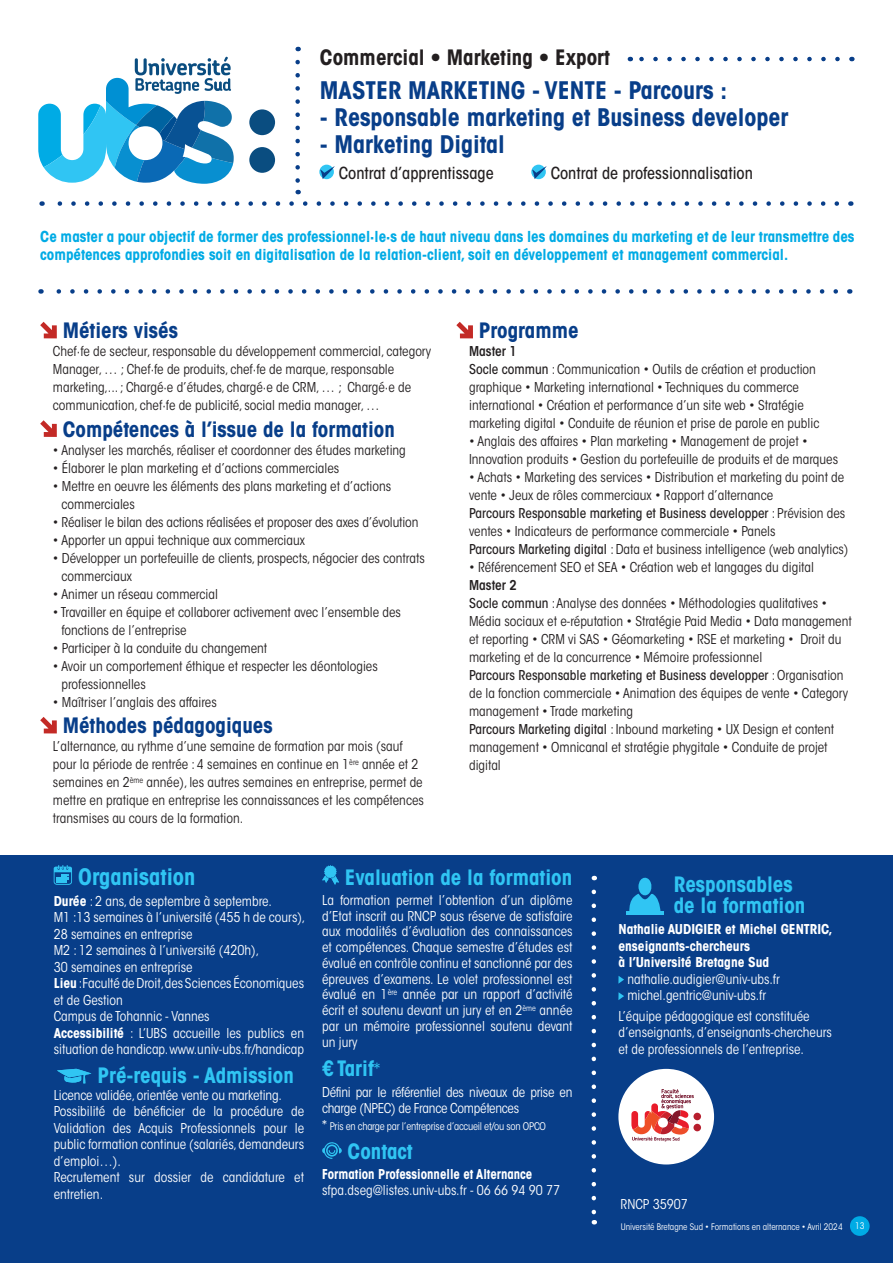
<style>
.page{position:relative;width:893px;height:1263px;background:#fff}
.page>*{position:absolute;margin:0;border:0;box-sizing:border-box;transform-origin:0 0}
.t1{font:700 condensed 24px "ITC Avant Garde Std";color:#083e89}
.t2{font:700 condensed 22.5px "ITC Avant Garde Std";color:#30c5f3}
.t3{font:700 condensed 21px/21px "ITC Avant Garde Std";color:#30c5f3}
.t4{font:700 condensed 21px "ITC Avant Garde Std";color:#083e89}
.t5{font:700 condensed 21px "ITC Avant Garde Std";color:#231f20}
.t6{font:500 condensed 16.5px "ITC Avant Garde Std";color:#231f20}
.t7{font:700 condensed 15px/18px "ITC Avant Garde Std";color:#00abe5}
.t8{font:condensed 13.5px/18px "ITC Avant Garde Std";color:#231f20}
.t9{font:condensed 13.5px/16.5px "ITC Avant Garde Std";color:#fff}
.t10{font:700 condensed 13.5px/16.5px "ITC Avant Garde Std";color:#fff}
.t11{font:condensed 13.5px/16.5px "ITC Avant Garde Std";letter-spacing:-.02em;color:#fff}
.t12{font:700 condensed 13.5px "ITC Avant Garde Std";color:#fff;scale:.95 1}
.t13{font:condensed 10.5px "ITC Avant Garde Std";letter-spacing:-.02em;color:#fff}
.t14{font:condensed 9px "ITC Avant Garde Std";color:#fff}
.s1{font-weight:600}
.s2{font-weight:500}
.s3{font-weight:700}
.s4{font-weight:400;font-size:18px}
.s5{font-size:13.5px}
</style>
<div class="page">
<div style="left:0;top:855px;width:893px;height:408px;background:#083e89"></div>
<div style="left:249px;top:109px;width:26px;height:26px;background:#0a4d80;border-radius:50%"></div>
<div style="left:249px;top:147px;width:26px;height:26px;background:#0a4d80;border-radius:50%"></div>
<svg style="left:38px;top:57px;width:196px;height:127px"></svg>
<svg style="left:295px;top:62px;width:5px;height:132px"></svg>
<svg style="left:592px;top:892px;width:4px;height:332px"></svg>
<svg style="left:42px;top:201px;width:795px;height:5px"></svg>
<svg style="left:629px;top:877px;width:32px;height:34px"></svg>
<hr style="left:626px;top:911px;width:38px;height:4px;background:#30c5f3">
<div style="left:850px;top:1216px;width:20px;height:20px;background:#00abe5;border-radius:50%"></div>
<svg style="left:54px;top:865px;width:18px;height:20px"></svg>
<svg style="left:57px;top:1069px;width:34px;height:14px"></svg>
<svg style="left:322px;top:865px;width:17px;height:20px"></svg>
<svg style="left:322px;top:1142px;width:20px;height:17px"></svg>
<svg style="left:40px;top:322px;width:17px;height:16px"></svg>
<svg style="left:40px;top:420px;width:17px;height:17px"></svg>
<svg style="left:40px;top:717px;width:17px;height:16px"></svg>
<svg style="left:456px;top:322px;width:17px;height:16px"></svg>
<svg style="left:320px;top:166px;width:15px;height:13px"></svg>
<svg style="left:532px;top:166px;width:15px;height:13px"></svg>
<svg style="left:618px;top:976px;width:6px;height:8px"></svg>
<svg style="left:618px;top:992px;width:6px;height:8px"></svg>
<svg style="left:41px;top:289px;width:795px;height:5px"></svg>
<svg style="left:639px;top:57px;width:198px;height:4px"></svg>
<div style="left:618px;top:1069px;width:96px;height:95px;background:#fff;border-radius:50%"></div>
<div style="left:693px;top:1113px;width:8px;height:7px;background:#b71f2e;border-radius:50%"></div>
<div style="left:693px;top:1124px;width:8px;height:7px;background:#b71f2e;border-radius:50%"></div>
<svg style="left:631px;top:1089px;width:63px;height:52px"></svg>
<h3 class="t5" style="left:320px;top:44px;width:292px">Commercial • Marketing • Export</h3>
<h1 class="t1" style="left:320px;top:75px;width:409px">MASTER MARKETING - VENTE - Parcours :</h1>
<h1 class="t1" style="left:320px;top:102px;width:470px">- Responsable marketing et Business developer</h1>
<h1 class="t1" style="left:320px;top:129px;width:186px">- Marketing Digital</h1>
<p class="t6" style="left:339px;top:163px;width:156px">Contrat d’apprentissage</p>
<p class="t6" style="left:551px;top:163px;width:204px">Contrat de professionnalisation</p>
<p class="t7" style="left:40px;top:227px;width:816px">Ce master a pour objectif de former des professionnel·le·s de haut niveau dans les domaines du marketing et de leur transmettre des compétences approfondies soit en digitalisation de la relation-client, soit en développement et management commercial.</p>
<h3 class="t4" style="left:63px;top:317px;width:117px">Métiers visés</h3>
<p class="t8" style="left:53px;top:343px;width:380px">Chef·fe de secteur, responsable du développement commercial, category Manager, … ; Chef·fe de produits, chef·fe de marque, responsable marketing,... ; Chargé·e d’études, chargé·e de CRM, … ; Chargé·e de communication, chef·fe de publicité, social media manager, …</p>
<h3 class="t4" style="left:63px;top:416px;width:334px">Compétences à l’issue de la formation</h3>
<p class="t8" style="left:53px;top:441px;width:354px">• Analyser les marchés, réaliser et coordonner des études marketing</p>
<p class="t8" style="left:53px;top:459px;width:288px">• Élaborer le plan marketing et d’actions commerciales</p>
<p class="t8" style="left:61px;top:477px;width:331px;text-indent:-9px">• Mettre en oeuvre les éléments des plans marketing et d’actions commerciales</p>
<p class="t8" style="left:53px;top:513px;width:367px">• Réaliser le bilan des actions réalisées et proposer des axes d’évolution</p>
<p class="t8" style="left:53px;top:531px;width:254px">• Apporter un appui technique aux commerciaux</p>
<p class="t8" style="left:61px;top:549px;width:365px;text-indent:-9px">• Développer un portefeuille de clients, prospects, négocier des contrats commerciaux</p>
<p class="t8" style="left:53px;top:585px;width:167px">• Animer un réseau commercial</p>
<p class="t8" style="left:61px;top:603px;width:341px;text-indent:-9px">• Travailler en équipe et collaborer activement avec l’ensemble des fonctions de l’entreprise</p>
<p class="t8" style="left:53px;top:639px;width:216px">• Participer à la conduite du changement</p>
<p class="t8" style="left:61px;top:657px;width:318px;text-indent:-9px">• Avoir un comportement éthique et respecter les déontologies professionnelles</p>
<p class="t8" style="left:53px;top:693px;width:165px">• Maîtriser l’anglais des affaires</p>
<h3 class="t4" style="left:63px;top:712px;width:212px">Méthodes pédagogiques</h3>
<p class="t8" style="left:53px;top:738px;width:372px">L’alternance, au rythme d’une semaine de formation par mois (sauf pour la période de rentrée : 4 semaines en continue en 1<sup>ère</sup> année et 2 semaines en 2<sup>ème</sup> année), les autres semaines en entreprise, permet de mettre en pratique en entreprise les connaissances et les compétences transmises au cours de la formation.</p>
<h3 class="t4" style="left:479px;top:317px;width:101px">Programme</h3>
<p class="t8" style="left:469px;top:343px;width:352px"><span class="s1">Master 1<br></span><span class="s2">Socle commun</span> : Communication • Outils de création et production graphique • Marketing international • Techniques du commerce international • Création et performance d’un site web • Stratégie marketing digital • Conduite de réunion et prise de parole en public</p>
<p class="t8" style="left:469px;top:433px;width:371px">• Anglais des affaires • Plan marketing • Management de projet •<br>Innovation produits • Gestion du portefeuille de produits et de marques</p>
<p class="t8" style="left:469px;top:469px;width:381px">• Achats • Marketing des services • Distribution et marketing du point de vente • Jeux de rôles commerciaux • Rapport d’alternance<br><span class="s2">Parcours Responsable marketing et Business developper</span> : Prévision des ventes • Indicateurs de performance commerciale • Panels<br><span class="s2">Parcours Marketing digital</span> : Data et business intelligence (web analytics)</p>
<p class="t8" style="left:469px;top:558px;width:346px">• Référencement SEO et SEA • Création web et langages du digital</p>
<p class="t8" style="left:469px;top:576px;width:384px"><span class="s1">Master 2<br></span><span class="s2">Socle commun</span> : Analyse des données • Méthodologies qualitatives • Média sociaux et e-réputation • Stratégie Paid Media • Data management et reporting • CRM vi SAS • Géomarketing • RSE et marketing • Droit du marketing et de la concurrence • Mémoire professionnel<br><span class="s2">Parcours Responsable marketing et Business developper</span> : Organisation de la fonction commerciale • Animation des équipes de vente • Category management • Trade marketing<br><span class="s2">Parcours Marketing digital</span> : Inbound marketing • UX Design et content management • Omnicanal et stratégie phygitale • Conduite de projet digital</p>
<h2 class="t2" style="left:78px;top:862px;width:119px">Organisation</h2>
<p class="t9" style="left:54px;top:892px;width:253px"><span class="s3">Durée</span> : 2 ans, de septembre à septembre.<br>M1 :13 semaines à l’université (455 h de cours), 28 semaines en entreprise<br>M2 : 12 semaines à l’université (420h),<br>30 semaines en entreprise<br><span class="s3">Lieu</span> :Faculté de Droit,des Sciences Économiques et de Gestion<br>Campus de Tohannic - Vannes<br><span class="s3">Accessibilité</span> : L’UBS accueille les publics en situation de handicap. www.univ-ubs.fr/handicap</p>
<h3 class="t3" style="left:98px;top:1065px;width:198px">Pré-requis - Admission</h3>
<p class="t9" style="left:54px;top:1087px;width:252px">Licence validée, orientée vente ou marketing.<br>Possibilité de bénéficier de la procédure de Validation des Acquis Professionnels pour le public formation continue (salariés, demandeurs d’emploi…).<br>Recrutement sur dossier de candidature et entretien.</p>
<h3 class="t3" style="left:345px;top:866px;width:229px">Evaluation de la formation</h3>
<p class="t9" style="left:322px;top:892px;width:252px;line-height:15.8px;text-align:justify">La formation permet l’obtention d’un diplôme d’Etat inscrit au RNCP sous réserve de satisfaire aux modalités d’évaluation des connaissances et compétences. Chaque semestre d’études est évalué en contrôle continu et sanctionné par des épreuves d’examens. Le volet professionnel est évalué en 1<sup>ère</sup> année par un rapport d’activité écrit et soutenu devant un jury et en 2<sup>ème</sup> année par un mémoire professionnel soutenu devant un jury</p>
<h3 class="t3" style="left:322px;top:1057px;width:60px">€ Tarif<span class="s4">*</span></h3>
<p class="t11" style="left:322px;top:1083px;width:252px">Défini par le référentiel des niveaux de prise en charge (NPEC) de France Compétences</p>
<p class="t13" style="left:322px;top:1119px;width:225px"><span class="s5">*</span> Pris en charge par l’entreprise d’accueil et/ou son OPCO</p>
<h3 class="t3" style="left:348px;top:1140px;width:67px">Contact</h3>
<p class="t12" style="left:322px;top:1165px;width:223px">Formation Professionnelle et Alternance</p>
<p class="t9" style="left:322px;top:1182px;width:240px">sfpa.dseg@listes.univ-ubs.fr - 06 66 94 90 77</p>
<h3 class="t3" style="left:674px;top:874px;width:133px">Responsables de la formation</h3>
<p class="t10" style="left:618px;top:921px;width:216px">Nathalie AUDIGIER et Michel GENTRIC, enseignants-chercheurs<br>à l’Université Bretagne Sud</p>
<p class="t9" style="left:627px;top:970px;width:154px">nathalie.audigier@univ-ubs.fr michel.gentric@univ-ubs.fr</p>
<p class="t9" style="left:618px;top:1008px;width:215px">L’équipe pédagogique est constituée d’enseignants, d’enseignants-chercheurs et de professionnels de l’entreprise.</p>
<p class="t9" style="left:621px;top:1196px;width:69px">RNCP 35907</p>
<p class="t14" style="left:621px;top:1221px;width:223px">Université Bretagne Sud • Formations en alternance • Avril 2024</p>
<p class="t14" style="left:855px;top:1220px;width:11px">13</p>
</div>
